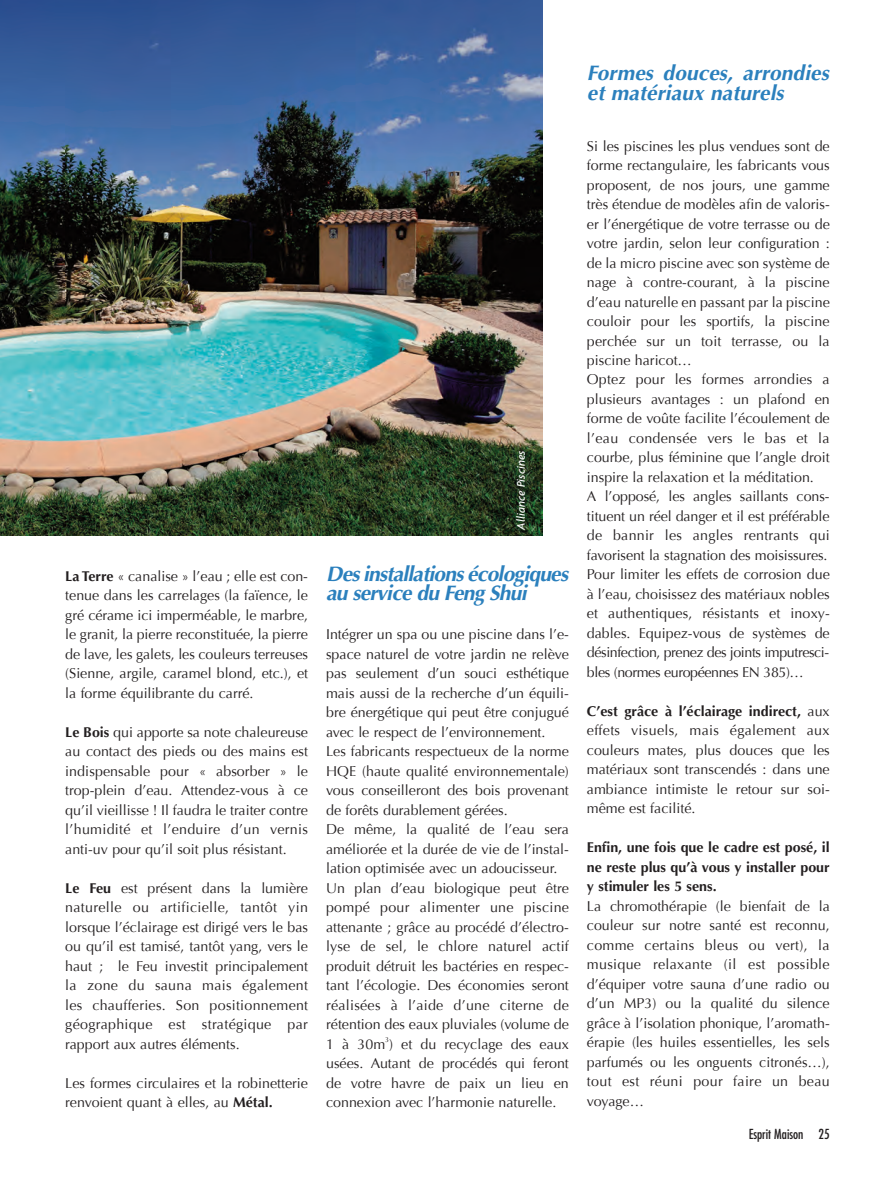
<style>
.page{position:relative;width:893px;height:1190px;background:#fff}
.page>*{position:absolute;margin:0;border:0;box-sizing:border-box;transform-origin:0 0}
.t1{font:italic 700 21px/19.5px "Optima";letter-spacing:-.035em;color:#2b80bd}
.t2{font:italic 700 21px/19.5px "Optima";letter-spacing:.005em;color:#2b80bd}
.t3{font:14.25px/19.5px "Optima";color:#231f20;text-align:justify}
.t4{font:700 14.25px/19.5px "Optima";color:#231f20;text-align:justify}
.t5{font:condensed 13.5px "Futura";color:#231f20}
.t6{font:italic 500 12px "Agenda";color:#fff}
.t7{font:7.2px "Optima";color:#231f20}
.s1{font-weight:700}
</style>
<div class="page">
<img style="left:0;top:0;width:542px;height:535px">
<img style="left:0;top:78px;width:65px;height:228px">
<p class="t3" style="left:65px;top:566px;width:244px"><span class="s1">La Terre</span> « canalise » l’eau ; elle est con&shy;tenue dans les carrelages (la faïence, le gré cérame ici imperméable, le marbre, le granit, la pierre reconstituée, la pierre de lave, les galets, les couleurs terreuses (Sienne, argile, caramel blond, etc.), et la forme équilibrante du carré.</p>
<p class="t3" style="left:65px;top:722px;width:244px"><span class="s1">Le Bois</span> qui apporte sa note chaleureuse au contact des pieds ou des mains est indispensable pour « absorber » le trop-plein d’eau. Attendez-vous à ce qu’il vieillisse ! Il faudra le traiter contre l’humidité et l’enduire d’un vernis anti-uv pour qu’il soit plus résistant.</p>
<p class="t3" style="left:65px;top:878px;width:244px"><span class="s1">Le Feu</span> est présent dans la lumière naturelle ou artificielle, tantôt yin lorsque l’éclairage est dirigé vers le bas ou qu’il est tamisé, tantôt yang, vers le haut ; le Feu investit principalement la zone du sauna mais également les chaufferies. Son positionnement géographique est stratégique par rapport aux autres éléments.</p>
<p class="t3" style="left:65px;top:1073px;width:244px">Les formes circulaires et la robinetterie renvoient quant à elles, au <span class="s1">Métal.</span></p>
<p class="t6" style="left:514px;top:530px;width:80px;rotate:-90deg">Alliance Piscines</p>
<h1 class="t1" style="left:326px;top:566px;width:244px">Des installations écologiques au service du Feng Shui</h1>
<p class="t3" style="left:326px;top:625px;width:244px;text-align:left">Intégrer un spa ou une piscine dans l’e&shy;space naturel de votre jardin ne relève pas seulement d’un souci esthétique mais aussi de la recherche d’un équili&shy;bre énergétique qui peut être conjugué avec le respect de l’environnement.<br>Les fabricants respectueux de la norme HQE (haute qualité environnementale) vous conseilleront des bois provenant de forêts durablement gérées.<br>De même, la qualité de l’eau sera améliorée et la durée de vie de l’instal&shy;lation optimisée avec un adoucisseur.<br>Un plan d’eau biologique peut être pompé pour alimenter une piscine attenante ; grâce au procédé d’électro&shy;lyse de sel, le chlore naturel actif produit détruit les bactéries en respec&shy;tant l’écologie. Des économies seront réalisées à l’aide d’une citerne de rétention des eaux pluviales (volume de 1 à 30m ) et du recyclage des eaux</p>
<p class="t7" style="left:385px;top:1036px;width:5px">3</p>
<p class="t3" style="left:326px;top:1054px;width:244px">usées. Autant de procédés qui feront de votre havre de paix un lieu en connexion avec l’harmonie naturelle.</p>
<h1 class="t2" style="left:587px;top:65px;width:243px">Formes douces, arrondies et matériaux naturels</h1>
<p class="t3" style="left:587px;top:136px;width:244px;text-align:left">Si les piscines les plus vendues sont de forme rectangulaire, les fabricants vous proposent, de nos jours, une gamme très étendue de modèles afin de valoris&shy;er l’énergétique de votre terrasse ou de votre jardin, selon leur configuration : de la micro piscine avec son système de nage à contre-courant, à la piscine d’eau naturelle en passant par la piscine couloir pour les sportifs, la piscine perchée sur un toit terrasse, ou la piscine haricot…<br>Optez pour les formes arrondies a plusieurs avantages : un plafond en forme de voûte facilite l’écoulement de l’eau condensée vers le bas et la courbe, plus féminine que l’angle droit inspire la relaxation et la méditation.<br>A l’opposé, les angles saillants cons&shy;tituent un réel danger et il est préférable de bannir les angles rentrants qui favorisent la stagnation des moisissures.<br>Pour limiter les effets de corrosion due à l’eau, choisissez des matériaux nobles et authentiques, résistants et inoxy&shy;dables. Equipez-vous de systèmes de désinfection, prenez des joints imputresci&shy;bles (normes européennes EN 385)…</p>
<p class="t3" style="left:587px;top:702px;width:244px"><span class="s1">C’est grâce à l’éclairage indirect,</span> aux effets visuels, mais également aux couleurs mates, plus douces que les matériaux sont transcendés : dans une ambiance intimiste le retour sur soi&shy;même est facilité.</p>
<p class="t4" style="left:587px;top:839px;width:244px">Enfin, une fois que le cadre est posé, il ne reste plus qu’à vous y installer pour y stimuler les 5 sens.</p>
<p class="t3" style="left:587px;top:896px;width:244px">La chromothérapie (le bienfait de la couleur sur notre santé est reconnu, comme certains bleus ou vert), la musique relaxante (il est possible d’équiper votre sauna d’une radio ou d’un MP3) ou la qualité du silence grâce à l’isolation phonique, l’aromath&shy;érapie (les huiles essentielles, les sels parfumés ou les onguents citronés…), tout est réuni pour faire un beau voyage…</p>
<p class="t5" style="left:749px;top:1128px;width:83px">Esprit Maison 25</p>
</div>
